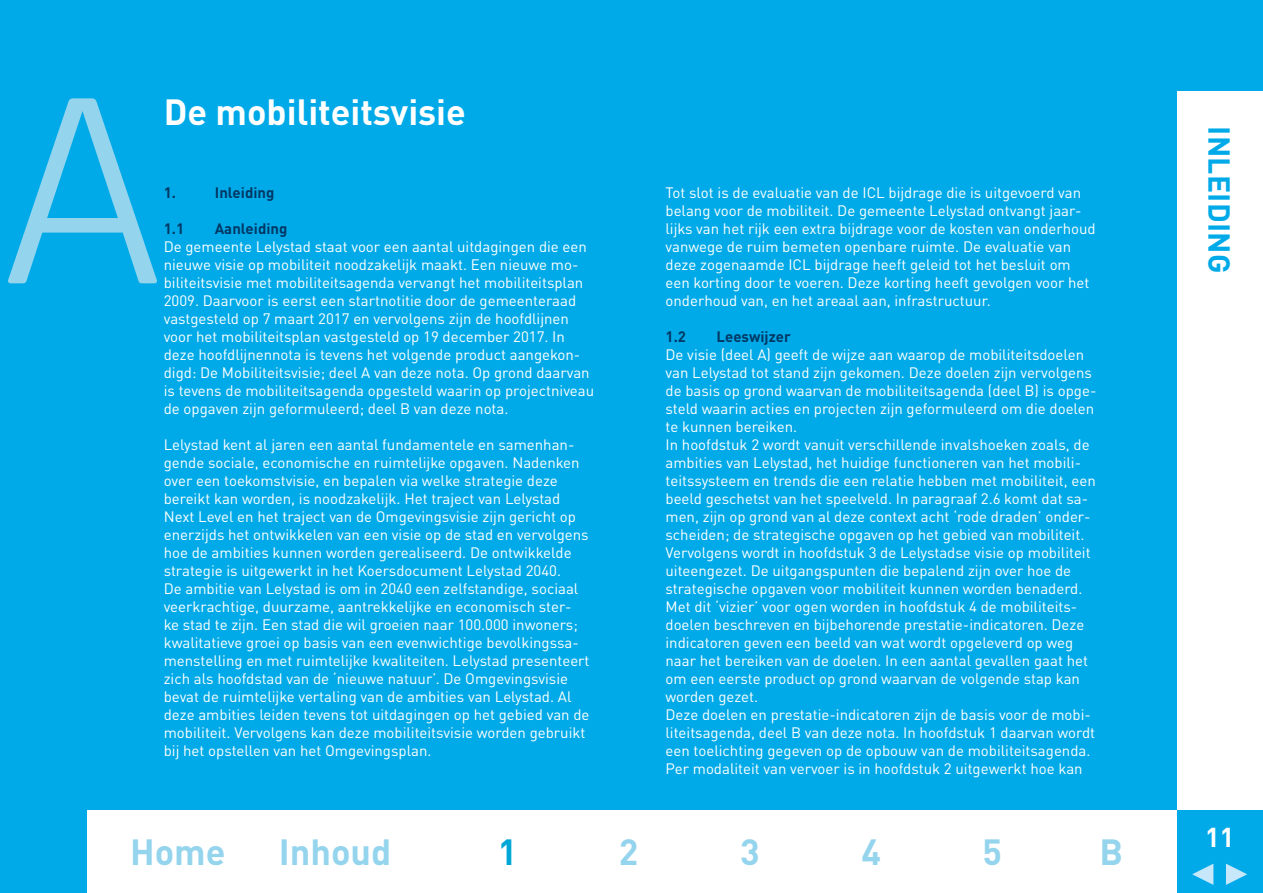
<style>
.page{position:relative;width:1263px;height:893px;background:#fff}
.page>*{position:absolute;margin:0;border:0;box-sizing:border-box;transform-origin:0 0}
.t1{font:270px "Chambers Sans OT";color:#94d4ed}
.t2{font:700 36px "DIN Pro";color:#fff}
.t3{font:700 36px "DIN Pro";color:#94d4ed}
.t4{font:700 36px "DIN Pro";color:#00a7d6}
.t5{font:700 30px "DIN Pro";letter-spacing:.01em;color:#00aae8}
.t6{font:700 27px "DIN Pro";color:#fff}
.t7{font:15px/18px "DIN Pro";color:#fff}
.t8{font:700 15px "DIN Pro";color:#003865}
</style>
<div class="page">
<div style="left:1177px;top:810px;width:86px;height:83px;background:#00aae8"></div>
<svg style="left:1226px;top:864px;width:21px;height:21px"></svg>
<svg style="left:1192px;top:864px;width:21px;height:21px"></svg>
<div style="left:1169px;top:0;width:94px;height:90px;background:#00aae8"></div>
<div style="left:0;top:0;width:1177px;height:893px;background:#00aae8"></div>
<div style="left:86px;top:810px;width:1091px;height:83px;background:#fff"></div>
<h1 class="t1" style="left:4px;top:27px;width:159px">A</h1>
<h2 class="t2" style="left:164px;top:82px;width:304px">De mobiliteitsvisie</h2>
<p class="t8" style="left:164px;top:180px;width:14px">1.</p>
<p class="t8" style="left:215px;top:180px;width:61px">Inleiding</p>
<p class="t8" style="left:164px;top:216px;width:22px">1.1</p>
<p class="t8" style="left:215px;top:216px;width:74px">Aanleiding</p>
<p class="t7" style="left:164px;top:236px;width:432px">De gemeente Lelystad staat voor een aantal uitdagingen die een nieuwe visie op mobiliteit noodzakelijk maakt. Een nieuwe mo&shy;biliteitsvisie met mobiliteitsagenda vervangt het mobiliteitsplan 2009. Daarvoor is eerst een startnotitie door de gemeenteraad vastgesteld op 7 maart 2017 en vervolgens zijn de hoofdlijnen voor het mobiliteitsplan vastgesteld op 19 december 2017. In deze hoofdlijnennota is tevens het volgende product aangekon&shy;digd: De Mobiliteitsvisie; deel A van deze nota. Op grond daarvan is tevens de mobiliteitsagenda opgesteld waarin op projectniveau de opgaven zijn geformuleerd; deel B van deze nota.</p>
<p class="t7" style="left:164px;top:434px;width:427px">Lelystad kent al jaren een aantal fundamentele en samenhan&shy;gende sociale, economische en ruimtelijke opgaven. Nadenken over een toekomstvisie, en bepalen via welke strategie deze bereikt kan worden, is noodzakelijk. Het traject van Lelystad Next Level en het traject van de Omgevingsvisie zijn gericht op enerzijds het ontwikkelen van een visie op de stad en vervolgens hoe de ambities kunnen worden gerealiseerd. De ontwikkelde strategie is uitgewerkt in het Koersdocument Lelystad 2040.<br>De ambitie van Lelystad is om in 2040 een zelfstandige, sociaal veerkrachtige, duurzame, aantrekkelijke en economisch ster&shy;ke stad te zijn. Een stad die wil groeien naar 100.000 inwoners; kwalitatieve groei op basis van een evenwichtige bevolkingssa&shy;menstelling en met ruimtelijke kwaliteiten. Lelystad presenteert zich als hoofdstad van de ‘nieuwe natuur’. De Omgevingsvisie bevat de ruimtelijke vertaling van de ambities van Lelystad. Al deze ambities leiden tevens tot uitdagingen op het gebied van de mobiliteit. Vervolgens kan deze mobiliteitsvisie worden gebruikt bij het opstellen van het Omgevingsplan.</p>
<p class="t7" style="left:665px;top:182px;width:432px">Tot slot is de evaluatie van de ICL bijdrage die is uitgevoerd van belang voor de mobiliteit. De gemeente Lelystad ontvangt jaar&shy;lijks van het rijk een extra bijdrage voor de kosten van onderhoud vanwege de ruim bemeten openbare ruimte. De evaluatie van deze zogenaamde ICL bijdrage heeft geleid tot het besluit om een korting door te voeren. Deze korting heeft gevolgen voor het onderhoud van, en het areaal aan, infrastructuur.</p>
<p class="t8" style="left:665px;top:324px;width:22px">1.2</p>
<p class="t8" style="left:716px;top:324px;width:76px">Leeswijzer</p>
<p class="t7" style="left:665px;top:344px;width:432px">De visie (deel A) geeft de wijze aan waarop de mobiliteitsdoelen van Lelystad tot stand zijn gekomen. Deze doelen zijn vervolgens de basis op grond waarvan de mobiliteitsagenda (deel B) is opge&shy;steld waarin acties en projecten zijn geformuleerd om die doelen te kunnen bereiken.<br>In hoofdstuk 2 wordt vanuit verschillende invalshoeken zoals, de ambities van Lelystad, het huidige functioneren van het mobili&shy;teitssysteem en trends die een relatie hebben met mobiliteit, een beeld geschetst van het speelveld. In paragraaf 2.6 komt dat sa&shy;men, zijn op grond van al deze context acht ‘rode draden’ onder&shy;scheiden; de strategische opgaven op het gebied van mobiliteit.<br>Vervolgens wordt in hoofdstuk 3 de Lelystadse visie op mobiliteit uiteengezet. De uitgangspunten die bepalend zijn over hoe de strategische opgaven voor mobiliteit kunnen worden benaderd.<br>Met dit ‘vizier’ voor ogen worden in hoofdstuk 4 de mobiliteits&shy;doelen beschreven en bijbehorende prestatie-indicatoren. Deze indicatoren geven een beeld van wat wordt opgeleverd op weg naar het bereiken van de doelen. In een aantal gevallen gaat het om een eerste product op grond waarvan de volgende stap kan worden gezet.<br>Deze doelen en prestatie-indicatoren zijn de basis voor de mobi&shy;liteitsagenda, deel B van deze nota. In hoofdstuk 1 daarvan wordt een toelichting gegeven op de opbouw van de mobiliteitsagenda.<br>Per modaliteit van vervoer is in hoofdstuk 2 uitgewerkt hoe kan</p>
<h2 class="t3" style="left:130px;top:822px;width:97px">Home</h2>
<h2 class="t3" style="left:279px;top:822px;width:114px">Inhoud</h2>
<h2 class="t4" style="left:498px;top:822px;width:21px">1</h2>
<h2 class="t3" style="left:619px;top:822px;width:21px">2</h2>
<h2 class="t3" style="left:740px;top:822px;width:21px">3</h2>
<h2 class="t3" style="left:861px;top:822px;width:21px">4</h2>
<h2 class="t3" style="left:982px;top:822px;width:21px">5</h2>
<h2 class="t3" style="left:1099px;top:822px;width:25px">B</h2>
<h3 class="t5" style="left:1244px;top:126px;width:149px;rotate:90deg">INLEIDING</h3>
<h3 class="t6" style="left:1205px;top:815px;width:31px">11</h3>
</div>
